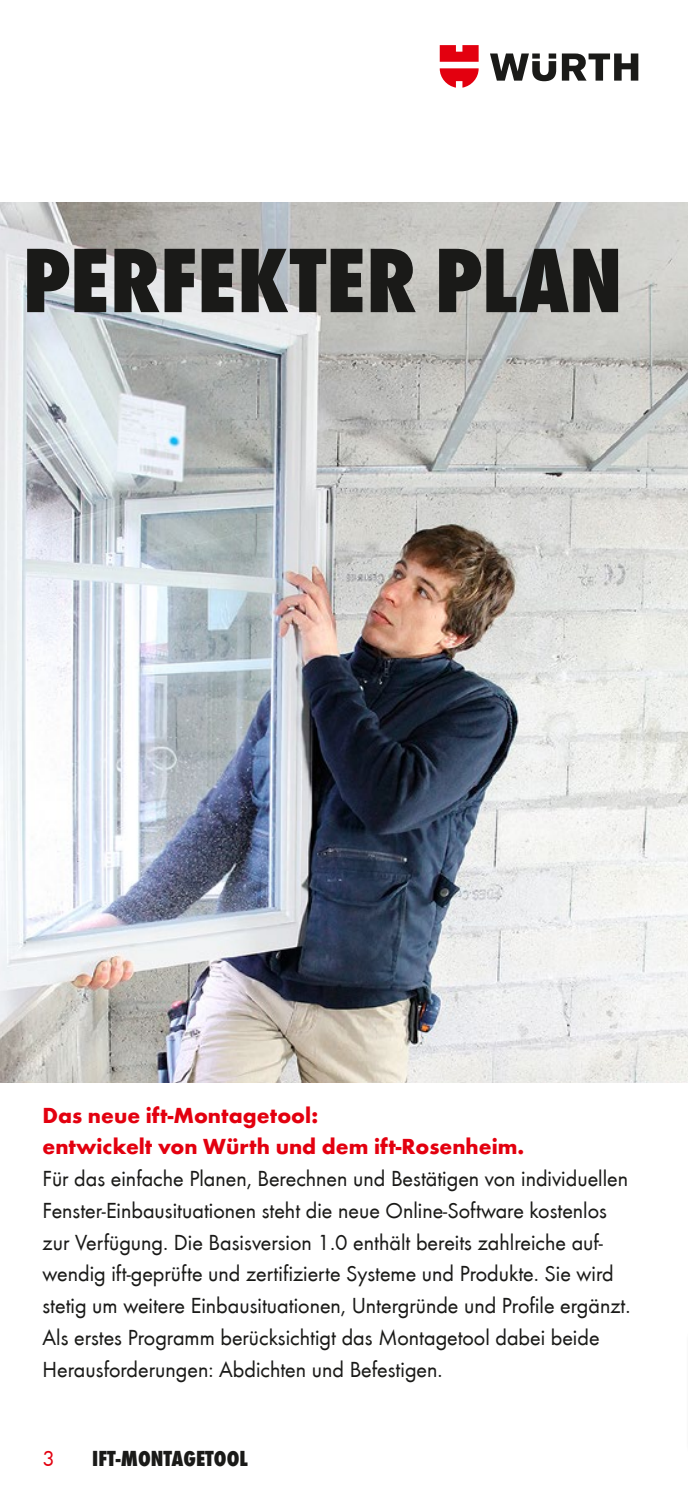
<style>
.page{position:relative;width:688px;height:1489px;background:#fff}
.page>*{position:absolute;margin:0;border:0;box-sizing:border-box;transform-origin:0 0}
.t1{font:800 condensed 95px "Wuerth";color:#1a1a18}
.t2{font:22.5px/31.8px "Wuerth";color:#1a1a18}
.t3{font:700 22.5px/31.8px "Wuerth";color:#e3000f}
.t4{font:800 condensed 22.5px "Wuerth";color:#1a1a18}
.t5{font:22.5px "Wuerth";color:#e3000f}
</style>
<div class="page">
<svg style="left:490px;top:53px;width:148px;height:28px"></svg>
<svg style="left:439px;top:45px;width:39px;height:43px"></svg>
<hr style="left:687px;top:203px;width:1px;height:428px;background:#e3000f">
<hr style="left:687px;top:1330px;width:1px;height:113px;background:#009ee3">
<img style="left:0;top:203px;width:687px;height:878px">
<h1 class="t1" style="left:23px;top:213px;width:601px">PERFEKTER PLAN</h1>
<p class="t3" style="left:43px;top:1097px;width:483px">Das neue ift-Montagetool:<br>entwickelt von Würth und dem ift-Rosenheim.</p>
<p class="t2" style="left:43px;top:1161px;width:589px">Für das einfache Planen, Berechnen und Bestätigen von individuellen Fenster-Einbausituationen steht die neue Online-Software kostenlos zur Verfügung. Die Basisversion 1.0 enthält bereits zahlreiche auf&shy;wendig ift-geprüfte und zertifizierte Systeme und Produkte. Sie wird stetig um weitere Einbausituationen, Untergründe und Profile ergänzt.<br>Als erstes Programm berücksichtigt das Montagetool dabei beide Herausforderungen: Abdichten und Befestigen.</p>
<p class="t5" style="left:43px;top:1442px;width:14px">3</p>
<p class="t4" style="left:92px;top:1442px;width:157px">IFT-MONTAGETOOL</p>
</div>
